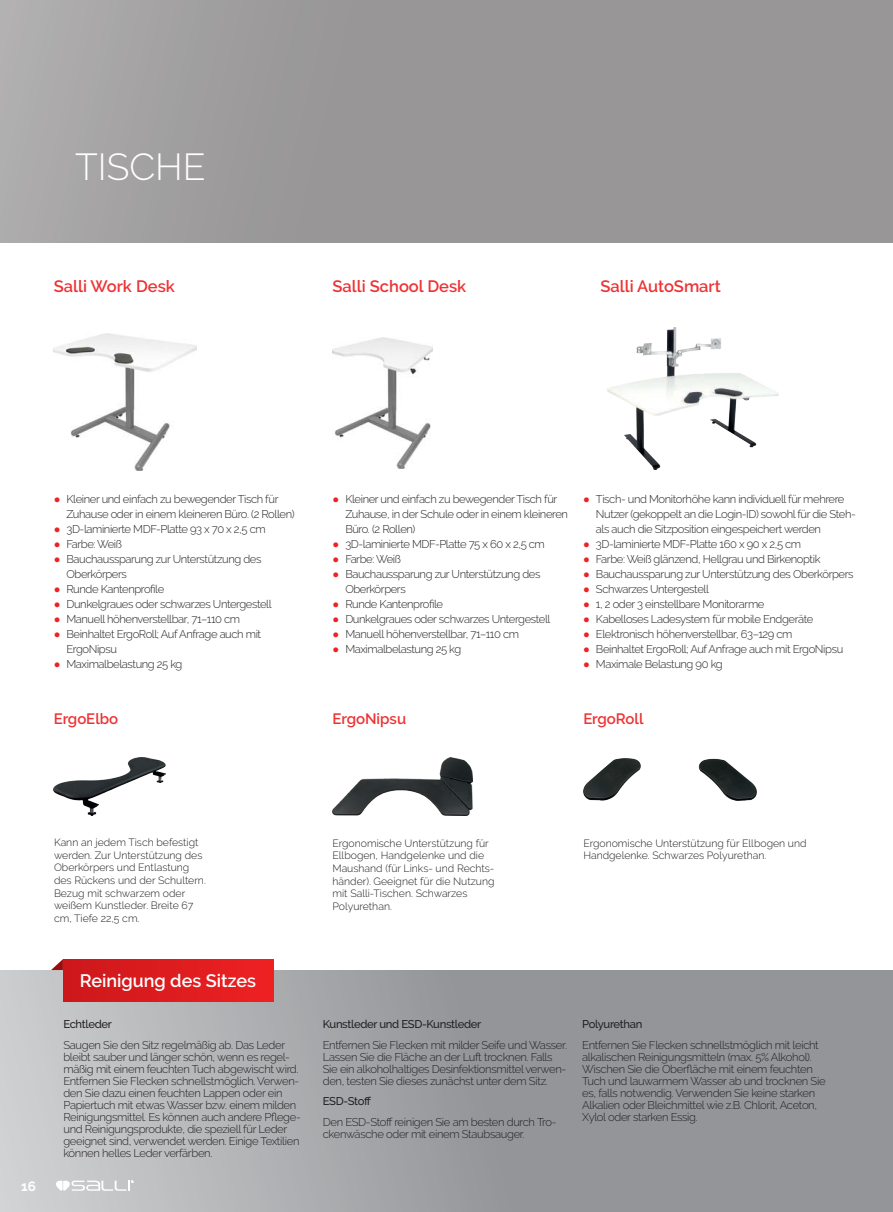
<style>
.page{position:relative;width:893px;height:1212px;background:#fff}
.page>*{position:absolute;margin:0;border:0;box-sizing:border-box;transform-origin:0 0}
.t1{font:300 37.5px "Raleway";color:#fff}
.Eng_Headline_1{font:600 18px "Raleway";color:#fff}
.Eng_Headline_Smaller{font:600 16.5px "Raleway";color:#ee3234}
.Eng_Headline_Smaller-2{font:600 15px "Raleway";color:#ee3234}
.t2{font:700 13.5px "Raleway";color:#fff}
.Ger_basic_smallest{font:300 11.25px/12px "Raleway";letter-spacing:-.035em;color:#231f20}
.Ger_basic_smallest-2{font:500 11.25px "Raleway";letter-spacing:-.03em;color:#231f20}
.Ger_basic_smallest-3{font:300 10.5px/12.6px "Raleway";color:#231f20}
.s1{font-family:"Arial";font-weight:400;color:#ee2123}
</style>
<div class="page">
<div style="left:0;top:0;width:893px;height:242px;background:linear-gradient(to right,#a5a4a4,#939190)"></div>
<svg style="left:0;top:970px;width:893px;height:242px;background:#a2a4a6"></svg>
<img style="left:607px;top:328px;width:172px;height:142px">
<img style="left:54px;top:334px;width:143px;height:136px">
<img style="left:332px;top:337px;width:100px;height:132px">
<img style="left:54px;top:757px;width:111px;height:59px">
<img style="left:583px;top:758px;width:174px;height:42px">
<img style="left:332px;top:757px;width:141px;height:58px">
<svg style="left:56px;top:1180px;width:77px;height:11px"></svg>
<div style="left:63px;top:959px;width:211px;height:42px;background:linear-gradient(to right,#cc181b,#ee2123)"></div>
<svg style="left:51px;top:959px;width:12px;height:11px"></svg>
<p class="t1" style="left:75px;top:145px;width:132px">TISCHE</p>
<p class="Eng_Headline_Smaller" style="left:54px;top:276px;width:123px">Salli Work Desk</p>
<p class="Eng_Headline_Smaller" style="left:332px;top:276px;width:135px">Salli School Desk</p>
<p class="Eng_Headline_Smaller" style="left:600px;top:276px;width:122px">Salli AutoSmart</p>
<p class="Ger_basic_smallest" style="left:66px;top:492px;width:230px;line-height:15px;text-indent:-13px"><span class="s1">●</span> Kleiner und einfach zu bewegender Tisch für<br>Zuhause oder in einem kleineren Büro. (2 Rollen)</p>
<p class="Ger_basic_smallest" style="left:54px;top:523px;width:214px"><span class="s1">●</span> 3D-laminierte MDF-Platte 93 x 70 x 2,5 cm</p>
<p class="Ger_basic_smallest" style="left:54px;top:538px;width:70px"><span class="s1">●</span> Farbe: Weiß</p>
<p class="Ger_basic_smallest" style="left:66px;top:552px;width:197px;line-height:15px;text-indent:-13px"><span class="s1">●</span> Bauchaussparung zur Unterstützung des<br>Oberkörpers</p>
<p class="Ger_basic_smallest" style="left:54px;top:583px;width:112px"><span class="s1">●</span> Runde Kantenprofile</p>
<p class="Ger_basic_smallest" style="left:54px;top:598px;width:219px"><span class="s1">●</span> Dunkelgraues oder schwarzes Untergestell</p>
<p class="Ger_basic_smallest" style="left:54px;top:613px;width:188px"><span class="s1">●</span> Manuell höhenverstellbar, 71–110 cm</p>
<p class="Ger_basic_smallest" style="left:66px;top:627px;width:196px;line-height:15px;text-indent:-13px"><span class="s1">●</span> Beinhaltet ErgoRoll; Auf Anfrage auch mit<br>ErgoNipsu</p>
<p class="Ger_basic_smallest" style="left:54px;top:658px;width:130px"><span class="s1">●</span> Maximalbelastung 25 kg</p>
<p class="Ger_basic_smallest" style="left:345px;top:492px;width:224px;line-height:15px;text-indent:-13px"><span class="s1">●</span> Kleiner und einfach zu bewegender Tisch für<br>Zuhause, in der Schule oder in einem kleineren<br>Büro. (2 Rollen)</p>
<p class="Ger_basic_smallest" style="left:333px;top:538px;width:214px"><span class="s1">●</span> 3D-laminierte MDF-Platte 75 x 60 x 2,5 cm</p>
<p class="Ger_basic_smallest" style="left:333px;top:553px;width:70px"><span class="s1">●</span> Farbe: Weiß</p>
<p class="Ger_basic_smallest" style="left:345px;top:567px;width:197px;line-height:15px;text-indent:-13px"><span class="s1">●</span> Bauchaussparung zur Unterstützung des<br>Oberkörpers</p>
<p class="Ger_basic_smallest" style="left:333px;top:598px;width:112px"><span class="s1">●</span> Runde Kantenprofile</p>
<p class="Ger_basic_smallest" style="left:333px;top:613px;width:219px"><span class="s1">●</span> Dunkelgraues oder schwarzes Untergestell</p>
<p class="Ger_basic_smallest" style="left:333px;top:628px;width:188px"><span class="s1">●</span> Manuell höhenverstellbar, 71–110 cm</p>
<p class="Ger_basic_smallest" style="left:333px;top:643px;width:130px"><span class="s1">●</span> Maximalbelastung 25 kg</p>
<p class="Ger_basic_smallest" style="left:596px;top:492px;width:261px;line-height:15px;text-indent:-13px"><span class="s1">●</span> Tisch- und Monitorhöhe kann individuell für mehrere<br>Nutzer (gekoppelt an die Login-ID) sowohl für die Steh&shy;als auch die Sitzposition eingespeichert werden</p>
<p class="Ger_basic_smallest" style="left:583px;top:538px;width:220px"><span class="s1">●</span> 3D-laminierte MDF-Platte 160 x 90 x 2,5 cm</p>
<p class="Ger_basic_smallest" style="left:583px;top:553px;width:239px"><span class="s1">●</span> Farbe: Weiß glänzend, Hellgrau und Birkenoptik</p>
<p class="Ger_basic_smallest" style="left:583px;top:568px;width:272px"><span class="s1">●</span> Bauchaussparung zur Unterstützung des Oberkörpers</p>
<p class="Ger_basic_smallest" style="left:583px;top:583px;width:127px"><span class="s1">●</span> Schwarzes Untergestell</p>
<p class="Ger_basic_smallest" style="left:583px;top:598px;width:183px"><span class="s1">●</span> 1, 2 oder 3 einstellbare Monitorarme</p>
<p class="Ger_basic_smallest" style="left:583px;top:613px;width:232px"><span class="s1">●</span> Kabelloses Ladesystem für mobile Endgeräte</p>
<p class="Ger_basic_smallest" style="left:583px;top:628px;width:211px"><span class="s1">●</span> Elektronisch höhenverstellbar, 63–129 cm</p>
<p class="Ger_basic_smallest" style="left:583px;top:643px;width:262px"><span class="s1">●</span> Beinhaltet ErgoRoll; Auf Anfrage auch mit ErgoNipsu</p>
<p class="Ger_basic_smallest" style="left:583px;top:658px;width:141px"><span class="s1">●</span> Maximale Belastung 90 kg</p>
<p class="Eng_Headline_Smaller-2" style="left:54px;top:710px;width:66px">ErgoElbo</p>
<p class="Eng_Headline_Smaller-2" style="left:332px;top:710px;width:75px">ErgoNipsu</p>
<p class="Eng_Headline_Smaller-2" style="left:583px;top:710px;width:62px">ErgoRoll</p>
<p class="Ger_basic_smallest-3" style="left:54px;top:836px;width:153px">Kann an jedem Tisch befestigt werden. Zur Unterstützung des<br>Oberkörpers und Entlastung des Rückens und der Schultern.<br>Bezug mit schwarzem oder weißem Kunstleder. Breite 67 cm, Tiefe 22,5 cm.</p>
<p class="Ger_basic_smallest-3" style="left:583px;top:837px;width:225px">Ergonomische Unterstützung für Ellbogen und<br>Handgelenke. Schwarzes Polyurethan.</p>
<p class="Ger_basic_smallest-3" style="left:332px;top:837px;width:164px">Ergonomische Unterstützung für<br>Ellbogen, Handgelenke und die<br>Maushand (für Links- und Rechts&shy;händer). Geeignet für die Nutzung mit Salli-Tischen. Schwarzes<br>Polyurethan.</p>
<p class="t2" style="left:21px;top:1178px;width:16px">16</p>
<p class="Eng_Headline_1" style="left:80px;top:970px;width:178px">Reinigung des Sitzes</p>
<p class="Ger_basic_smallest-2" style="left:63px;top:1017px;width:50px">Echtleder</p>
<p class="Ger_basic_smallest" style="left:63px;top:1038px;width:239px">Saugen Sie den Sitz regelmäßig ab. Das Leder bleibt sauber und länger schön, wenn es regel&shy;mäßig mit einem feuchten Tuch abgewischt wird.<br>Entfernen Sie Flecken schnellstmöglich. Verwen&shy;den Sie dazu einen feuchten Lappen oder ein Papiertuch mit etwas Wasser bzw. einem milden Reinigungsmittel. Es können auch andere Pflege&shy;und Reinigungsprodukte, die speziell für Leder geeignet sind, verwendet werden. Einige Textilien können helles Leder verfärben.</p>
<p class="Ger_basic_smallest-2" style="left:323px;top:1018px;width:160px">Kunstleder und ESD-Kunstleder</p>
<p class="Ger_basic_smallest" style="left:323px;top:1038px;width:246px">Entfernen Sie Flecken mit milder Seife und Wasser.<br>Lassen Sie die Fläche an der Luft trocknen. Falls Sie ein alkoholhaltiges Desinfektionsmittel verwen&shy;den, testen Sie dieses zunächst unter dem Sitz.</p>
<p class="Ger_basic_smallest-2" style="left:323px;top:1095px;width:50px">ESD-Stoff</p>
<p class="Ger_basic_smallest" style="left:323px;top:1115px;width:235px">Den ESD-Stoff reinigen Sie am besten durch Tro&shy;ckenwäsche oder mit einem Staubsauger.</p>
<p class="Ger_basic_smallest-2" style="left:582px;top:1018px;width:62px">Polyurethan</p>
<p class="Ger_basic_smallest" style="left:582px;top:1038px;width:245px">Entfernen Sie Flecken schnellstmöglich mit leicht alkalischen Reinigungsmitteln (max. 5% Alkohol).<br>Wischen Sie die Oberfläche mit einem feuchten Tuch und lauwarmem Wasser ab und trocknen Sie es, falls notwendig. Verwenden Sie keine starken Alkalien oder Bleichmittel wie z.B. Chlorit, Aceton, Xylol oder starken Essig.</p>
</div>
